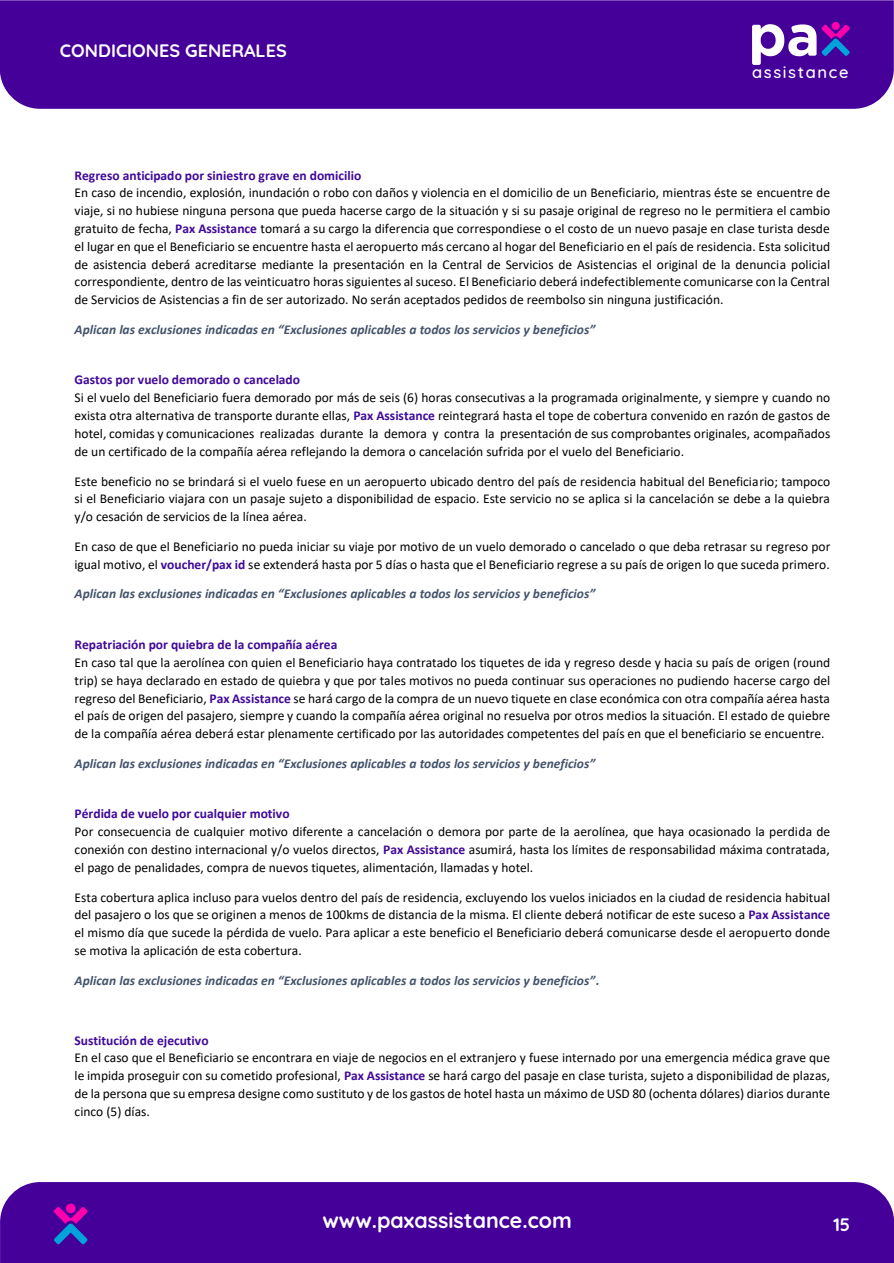
<style>
.page{position:relative;width:894px;height:1263px;background:#fff}
.page>*{position:absolute;margin:0;border:0;box-sizing:border-box;transform-origin:0 0}
.t1{font:700 21.45px "Quicksand";color:#fff}
.t2{font:700 18px "Quicksand";color:#fff}
.t3{font:500 16.5px "Quicksand";letter-spacing:.1em;color:#fff}
.t4{font:13.5px/17.7px "Calibri";color:#000;text-align:justify}
.t5{font:italic 700 13.5px "Calibri";color:#44546a}
.t6{font:700 13.5px "Calibri";color:#400999}
.s1{font-weight:700;color:#400999}
</style>
<div class="page">
<div style="left:0;top:0;width:893px;height:109px;background:#409"></div>
<svg style="left:751px;top:24px;width:98px;height:41px"></svg>
<div style="left:831px;top:22px;width:8px;height:8px;background:#ff00ae;border-radius:50%"></div>
<div style="left:0;top:1182px;width:893px;height:81px;background:#409"></div>
<svg style="left:54px;top:1207px;width:33px;height:37px"></svg>
<div style="left:66px;top:1203px;width:9px;height:10px;background:#ff00ae;border-radius:50%"></div>
<h2 class="t2" style="left:60px;top:35px;width:228px">CONDICIONES GENERALES</h2>
<p class="t3" style="left:751px;top:59px;width:98px">assistance</p>
<p class="t6" style="left:75px;top:165px;width:288px">Regreso anticipado por siniestro grave en domicilio</p>
<p class="t4" style="left:75px;top:184px;width:756px">En caso de incendio, explosión, inundación o robo con daños y violencia en el domicilio de un Beneficiario, mientras éste se encuentre de viaje, si no hubiese ninguna persona que pueda hacerse cargo de la situación y si su pasaje original de regreso no le permitiera el cambio gratuito de fecha, <span class="s1">Pax Assistance</span> tomará a su cargo la diferencia que correspondiese o el costo de un nuevo pasaje en clase turista desde el lugar en que el Beneficiario se encuentre hasta el aeropuerto más cercano al hogar del Beneficiario en el país de residencia. Esta solicitud de asistencia deberá acreditarse mediante la presentación en la Central de Servicios de Asistencias el original de la denuncia policial correspondiente, dentro de las veinticuatro horas siguientes al suceso. El Beneficiario deberá indefectiblemente comunicarse con la Central de Servicios de Asistencias a fin de ser autorizado. No serán aceptados pedidos de reembolso sin ninguna justificación.</p>
<p class="t5" style="left:75px;top:320px;width:522px">Aplican las exclusiones indicadas en “Exclusiones aplicables a todos los servicios y beneficios”</p>
<p class="t6" style="left:75px;top:370px;width:227px">Gastos por vuelo demorado o cancelado</p>
<p class="t4" style="left:75px;top:388px;width:757px">Si el vuelo del Beneficiario fuera demorado por más de seis (6) horas consecutivas a la programada originalmente, y siempre y cuando no exista otra alternativa de transporte durante ellas, <span class="s1">Pax Assistance</span> reintegrará hasta el tope de cobertura convenido en razón de gastos de hotel, comidas y comunicaciones realizadas durante la demora y contra la presentación de sus comprobantes originales, acompañados de un certificado de la compañía aérea reflejando la demora o cancelación sufrida por el vuelo del Beneficiario.</p>
<p class="t4" style="left:75px;top:472px;width:757px">Este beneficio no se brindará si el vuelo fuese en un aeropuerto ubicado dentro del país de residencia habitual del Beneficiario; tampoco si el Beneficiario viajara con un pasaje sujeto a disponibilidad de espacio. Este servicio no se aplica si la cancelación se debe a la quiebra y/o cesación de servicios de la línea aérea.</p>
<p class="t4" style="left:75px;top:537px;width:757px">En caso de que el Beneficiario no pueda iniciar su viaje por motivo de un vuelo demorado o cancelado o que deba retrasar su regreso por igual motivo, el <span class="s1">voucher/pax id</span> se extenderá hasta por 5 días o hasta que el Beneficiario regrese a su país de origen lo que suceda primero.</p>
<p class="t5" style="left:75px;top:584px;width:522px">Aplican las exclusiones indicadas en “Exclusiones aplicables a todos los servicios y beneficios”</p>
<p class="t6" style="left:75px;top:635px;width:264px">Repatriación por quiebra de la compañía aérea</p>
<p class="t4" style="left:75px;top:653px;width:756px">En caso tal que la aerolínea con quien el Beneficiario haya contratado los tiquetes de ida y regreso desde y hacia su país de origen (round trip) se haya declarado en estado de quiebra y que por tales motivos no pueda continuar sus operaciones no pudiendo hacerse cargo del regreso del Beneficiario, <span class="s1">Pax Assistance</span> se hará cargo de la compra de un nuevo tiquete en clase económica con otra compañía aérea hasta el país de origen del pasajero, siempre y cuando la compañía aérea original no resuelva por otros medios la situación. El estado de quiebre de la compañía aérea deberá estar plenamente certificado por las autoridades competentes del país en que el beneficiario se encuentre.</p>
<p class="t5" style="left:75px;top:753px;width:522px">Aplican las exclusiones indicadas en “Exclusiones aplicables a todos los servicios y beneficios”</p>
<p class="t6" style="left:75px;top:804px;width:216px">Pérdida de vuelo por cualquier motivo</p>
<p class="t4" style="left:75px;top:822px;width:756px">Por consecuencia de cualquier motivo diferente a cancelación o demora por parte de la aerolínea, que haya ocasionado la perdida de conexión con destino internacional y/o vuelos directos, <span class="s1">Pax Assistance</span> asumirá, hasta los límites de responsabilidad máxima contratada, el pago de penalidades, compra de nuevos tiquetes, alimentación, llamadas y hotel.</p>
<p class="t4" style="left:75px;top:888px;width:757px">Esta cobertura aplica incluso para vuelos dentro del país de residencia, excluyendo los vuelos iniciados en la ciudad de residencia habitual del pasajero o los que se originen a menos de 100kms de distancia de la misma. El cliente deberá notificar de este suceso a <span class="s1">Pax Assistance </span>el mismo día que sucede la pérdida de vuelo. Para aplicar a este beneficio el Beneficiario deberá comunicarse desde el aeropuerto donde se motiva la aplicación de esta cobertura.</p>
<p class="t5" style="left:75px;top:970px;width:526px">Aplican las exclusiones indicadas en “Exclusiones aplicables a todos los servicios y beneficios”.</p>
<p class="t6" style="left:75px;top:1030px;width:135px">Sustitución de ejecutivo</p>
<p class="t4" style="left:75px;top:1048px;width:756px">En el caso que el Beneficiario se encontrara en viaje de negocios en el extranjero y fuese internado por una emergencia médica grave que le impida proseguir con su cometido profesional, <span class="s1">Pax Assistance</span> se hará cargo del pasaje en clase turista, sujeto a disponibilidad de plazas, de la persona que su empresa designe como sustituto y de los gastos de hotel hasta un máximo de USD 80 (ochenta dólares) diarios durante cinco (5) días.</p>
<h1 class="t1" style="left:322px;top:1202px;width:251px">www.paxassistance.com</h1>
<h2 class="t2" style="left:833px;top:1210px;width:18px">15</h2>
</div>
